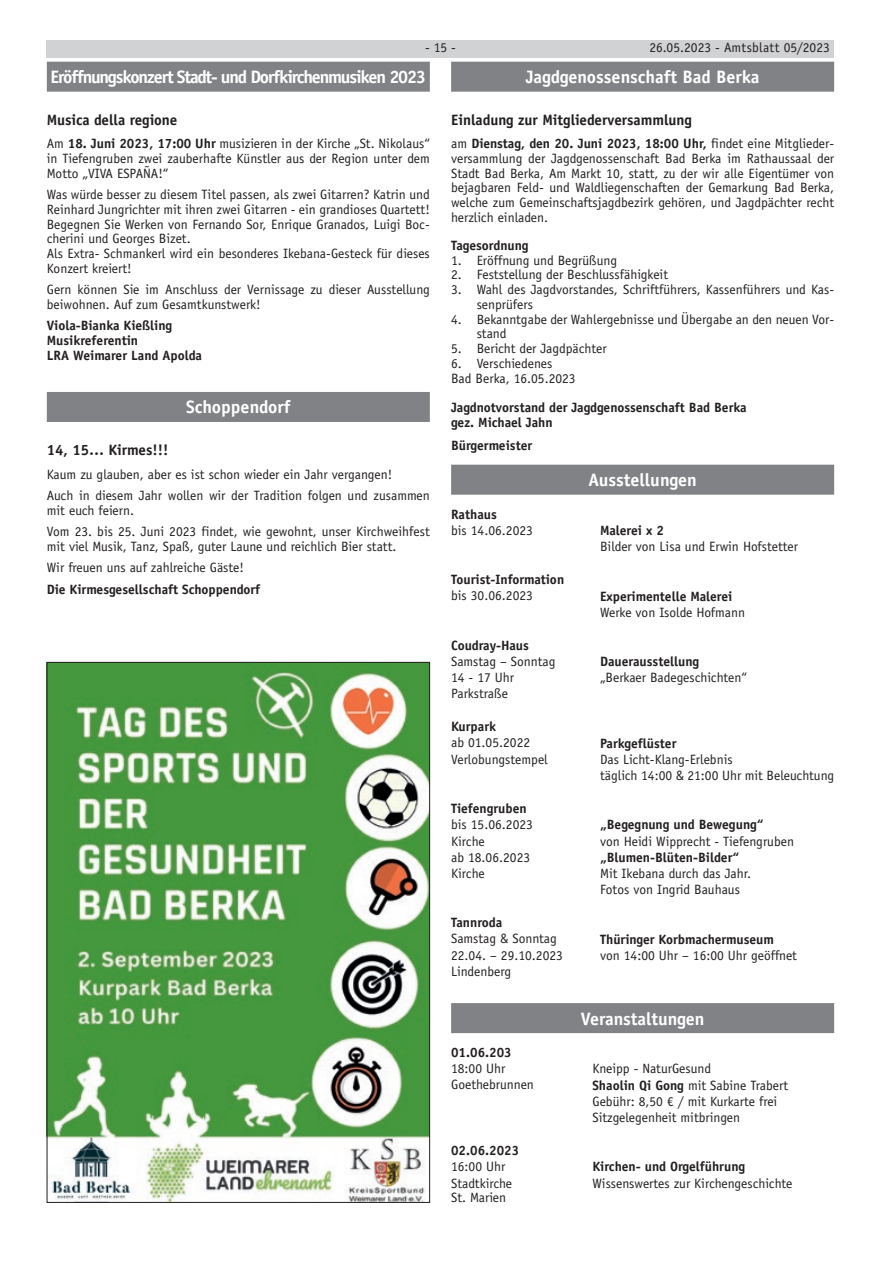
<style>
.page{position:relative;width:881px;height:1263px;background:#fff}
.page>*{position:absolute;margin:0;border:0;box-sizing:border-box;transform-origin:0 0}
.Überschrift{font:700 18px "Officina Sans LT";color:#fff}
.Überschrift-2{font:700 18px "Officina Sans LT";letter-spacing:-.06em;color:#fff}
.Zwischenüberschrift{font:700 15px "Officina Sans LT";color:#231f20}
.t1{font:13.5px/14.7px "Officina Sans LT";color:#231f20}
.Normalfett{font:700 13.5px/23px "Officina Sans LT";color:#231f20}
.s1{font-weight:700}
</style>
<div class="page">
<div style="left:47px;top:40px;width:786px;height:17px;background:#d1d2d4"></div>
<div style="left:451px;top:62px;width:382px;height:30px;background:#808285"></div>
<div style="left:451px;top:465px;width:382px;height:30px;background:#808285"></div>
<div style="left:451px;top:1003px;width:382px;height:30px;background:#808285"></div>
<div style="left:47px;top:62px;width:382px;height:30px;background:#808285"></div>
<div style="left:47px;top:392px;width:382px;height:30px;background:#808285"></div>
<img style="left:49px;top:664px;width:378px;height:537px">
<p class="t1" style="left:425px;top:41px;width:32px">- 15 -</p>
<p class="t1" style="left:649px;top:41px;width:182px">26.05.2023 - Amtsblatt 05/2023</p>
<p class="Überschrift" style="left:525px;top:66px;width:235px">Jagdgenossenschaft Bad Berka</p>
<p class="Zwischenüberschrift" style="left:451px;top:111px;width:242px">Einladung zur Mitgliederversammlung</p>
<p class="t1" style="left:451px;top:136px;width:384px;text-align:justify">am <span class="s1">Dienstag, den 20. Juni 2023, 18:00 Uhr,</span> findet eine Mitglieder&shy;versammlung der Jagdgenossenschaft Bad Berka im Rathaussaal der Stadt Bad Berka, Am Markt 10, statt, zu der wir alle Eigentümer von bejagbaren Feld- und Waldliegenschaften der Gemarkung Bad Berka, welche zum Gemeinschaftsjagdbezirk gehören, und Jagdpächter recht herzlich einladen.</p>
<p class="Normalfett" style="left:451px;top:234px;width:79px">Tagesordnung</p>
<p class="t1" style="left:451px;top:253px;width:167px">1. Eröffnung und Begrüßung</p>
<p class="t1" style="left:451px;top:268px;width:218px">2. Feststellung der Beschlussfähigkeit</p>
<p class="t1" style="left:476px;top:282px;width:359px;text-indent:-26px">3. Wahl des Jagdvorstandes, Schriftführers, Kassenführers und Kas&shy;senprüfers</p>
<p class="t1" style="left:476px;top:312px;width:359px;text-indent:-26px">4. Bekanntgabe der Wahlergebnisse und Übergabe an den neuen Vor&shy;stand</p>
<p class="t1" style="left:451px;top:341px;width:157px">5. Bericht der Jagdpächter</p>
<p class="t1" style="left:451px;top:356px;width:103px">6. Verschiedenes</p>
<p class="t1" style="left:451px;top:371px;width:126px">Bad Berka, 16.05.2023</p>
<p class="Normalfett" style="left:451px;top:396px;width:297px">Jagdnotvorstand der Jagdgenossenschaft Bad Berka</p>
<p class="Normalfett" style="left:451px;top:410px;width:103px">gez. Michael Jahn<br>Bürgermeister</p>
<p class="Überschrift" style="left:588px;top:469px;width:110px">Ausstellungen</p>
<p class="Normalfett" style="left:451px;top:502px;width:47px">Rathaus</p>
<p class="t1" style="left:451px;top:523px;width:83px">bis 14.06.2023</p>
<p class="Normalfett" style="left:600px;top:519px;width:65px">Malerei x 2</p>
<p class="t1" style="left:600px;top:539px;width:199px">Bilder von Lisa und Erwin Hofstetter</p>
<p class="Normalfett" style="left:451px;top:568px;width:115px">Tourist-Information</p>
<p class="t1" style="left:451px;top:588px;width:83px">bis 30.06.2023</p>
<p class="Normalfett" style="left:600px;top:584px;width:134px">Experimentelle Malerei</p>
<p class="t1" style="left:600px;top:605px;width:146px">Werke von Isolde Hofmann</p>
<p class="Normalfett" style="left:451px;top:633px;width:79px">Coudray-Haus</p>
<p class="t1" style="left:451px;top:654px;width:106px">Samstag – Sonntag</p>
<p class="Normalfett" style="left:600px;top:650px;width:100px">Dauerausstellung</p>
<p class="t1" style="left:451px;top:670px;width:65px">14 - 17 Uhr</p>
<p class="t1" style="left:600px;top:670px;width:148px">„Berkaer Badegeschichten“</p>
<p class="t1" style="left:451px;top:686px;width:58px">Parkstraße</p>
<p class="Normalfett" style="left:451px;top:715px;width:47px">Kurpark</p>
<p class="t1" style="left:451px;top:735px;width:80px">ab 01.05.2022</p>
<p class="Normalfett" style="left:600px;top:732px;width:78px">Parkgeflüster</p>
<p class="t1" style="left:451px;top:752px;width:98px">Verlobungstempel</p>
<p class="t1" style="left:600px;top:752px;width:134px">Das Licht-Klang-Erlebnis</p>
<p class="t1" style="left:600px;top:768px;width:235px">täglich 14:00 &amp; 21:00 Uhr mit Beleuchtung</p>
<p class="Normalfett" style="left:451px;top:797px;width:77px">Tiefengruben</p>
<p class="t1" style="left:451px;top:817px;width:83px">bis 15.06.2023</p>
<p class="Normalfett" style="left:600px;top:813px;width:165px">„Begegnung und Bewegung“</p>
<p class="t1" style="left:451px;top:834px;width:35px">Kirche</p>
<p class="t1" style="left:600px;top:834px;width:195px">von Heidi Wipprecht - Tiefengruben</p>
<p class="t1" style="left:451px;top:850px;width:80px">ab 18.06.2023</p>
<p class="Normalfett" style="left:600px;top:846px;width:140px">„Blumen-Blüten-Bilder“</p>
<p class="t1" style="left:451px;top:866px;width:35px">Kirche</p>
<p class="t1" style="left:600px;top:866px;width:152px">Mit Ikebana durch das Jahr.</p>
<p class="t1" style="left:600px;top:882px;width:141px">Fotos von Ingrid Bauhaus</p>
<p class="Normalfett" style="left:451px;top:911px;width:53px">Tannroda</p>
<p class="t1" style="left:451px;top:931px;width:107px">Samstag &amp; Sonntag</p>
<p class="Normalfett" style="left:600px;top:928px;width:175px">Thüringer Korbmachermuseum</p>
<p class="t1" style="left:451px;top:948px;width:113px">22.04. – 29.10.2023</p>
<p class="t1" style="left:600px;top:948px;width:198px">von 14:00 Uhr – 16:00 Uhr geöffnet</p>
<p class="t1" style="left:451px;top:964px;width:62px">Lindenberg</p>
<p class="Überschrift" style="left:580px;top:1007px;width:125px">Veranstaltungen</p>
<p class="Normalfett" style="left:451px;top:1041px;width:62px">01.06.203</p>
<p class="t1" style="left:451px;top:1061px;width:56px">18:00 Uhr</p>
<p class="t1" style="left:592px;top:1061px;width:120px">Kneipp - NaturGesund</p>
<p class="t1" style="left:451px;top:1077px;width:84px">Goethebrunnen</p>
<p class="t1" style="left:592px;top:1078px;width:197px"><span class="s1">Shaolin Qi Gong</span> mit Sabine Trabert</p>
<p class="t1" style="left:592px;top:1094px;width:186px">Gebühr: 8,50 € / mit Kurkarte frei</p>
<p class="t1" style="left:592px;top:1110px;width:149px">Sitzgelegenheit mitbringen</p>
<p class="Normalfett" style="left:451px;top:1138px;width:70px">02.06.2023</p>
<p class="t1" style="left:451px;top:1159px;width:56px">16:00 Uhr</p>
<p class="Normalfett" style="left:592px;top:1155px;width:154px">Kirchen- und Orgelführung</p>
<p class="t1" style="left:451px;top:1175px;width:63px">Stadtkirche</p>
<p class="t1" style="left:451px;top:1190px;width:57px">St. Marien</p>
<p class="Überschrift-2" style="left:50px;top:66px;width:377px">Eröffnungskonzert Stadt- und Dorfkirchenmusiken 2023</p>
<p class="Zwischenüberschrift" style="left:47px;top:111px;width:132px">Musica della regione</p>
<p class="t1" style="left:47px;top:136px;width:384px;text-align:justify">Am <span class="s1">18. Juni 2023, 17:00 Uhr</span> musizieren in der Kirche „St. Nikolaus“ in Tiefengruben zwei zauberhafte Künstler aus der Region unter dem Motto „VIVA ESPAÑA!“</p>
<p class="t1" style="left:47px;top:187px;width:384px">Was würde besser zu diesem Titel passen, als zwei Gitarren? Katrin und<br>Reinhard Jungrichter mit ihren zwei Gitarren - ein grandioses Quartett!</p>
<p class="t1" style="left:47px;top:217px;width:384px">Begegnen Sie Werken von Fernando Sor, Enrique Granados, Luigi Boc&shy;cherini und Georges Bizet.</p>
<p class="t1" style="left:47px;top:246px;width:384px">Als Extra- Schmankerl wird ein besonderes Ikebana-Gesteck für dieses<br>Konzert kreiert!</p>
<p class="t1" style="left:47px;top:282px;width:384px">Gern können Sie im Anschluss der Vernissage zu dieser Ausstellung beiwohnen. Auf zum Gesamtkunstwerk!</p>
<p class="Normalfett" style="left:47px;top:314px;width:127px">Viola-Bianka Kießling</p>
<p class="Normalfett" style="left:47px;top:329px;width:93px">Musikreferentin</p>
<p class="Normalfett" style="left:47px;top:344px;width:157px">LRA Weimarer Land Apolda</p>
<p class="Überschrift" style="left:186px;top:396px;width:106px">Schoppendorf</p>
<p class="Zwischenüberschrift" style="left:47px;top:441px;width:123px">14, 15… Kirmes!!!</p>
<p class="t1" style="left:47px;top:467px;width:347px">Kaum zu glauben, aber es ist schon wieder ein Jahr vergangen!</p>
<p class="t1" style="left:47px;top:488px;width:384px">Auch in diesem Jahr wollen wir der Tradition folgen und zusammen mit euch feiern.</p>
<p class="t1" style="left:47px;top:524px;width:384px">Vom 23. bis 25. Juni 2023 findet, wie gewohnt, unser Kirchweihfest mit viel Musik, Tanz, Spaß, guter Laune und reichlich Bier statt.</p>
<p class="t1" style="left:47px;top:560px;width:199px">Wir freuen uns auf zahlreiche Gäste!</p>
<p class="Normalfett" style="left:47px;top:578px;width:215px">Die Kirmesgesellschaft Schoppendorf</p>
<p class="t1" style="left:592px;top:1175px;width:201px">Wissenswertes zur Kirchengeschichte</p>
</div>
